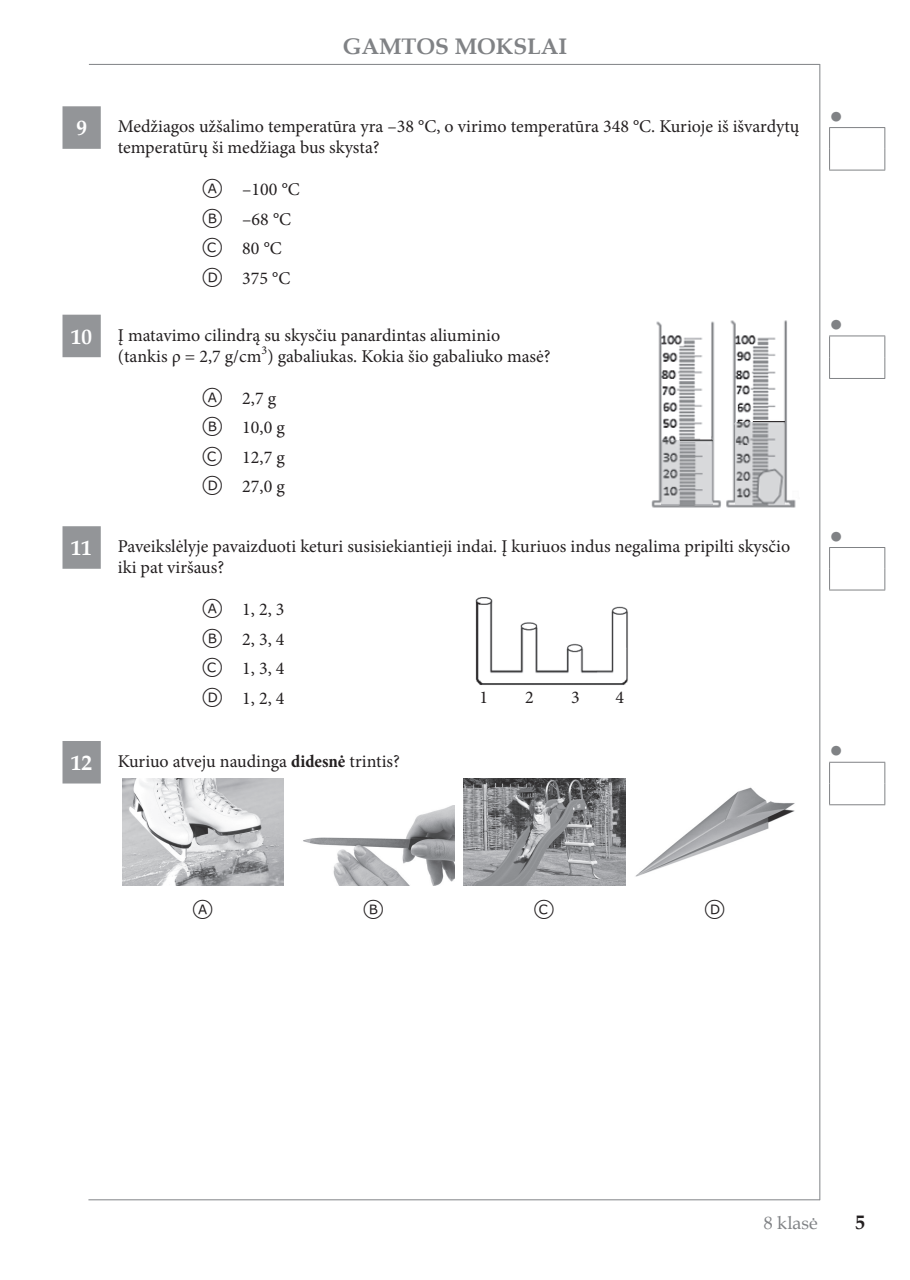
<style>
.page{position:relative;width:910px;height:1280px;background:#fff}
.page>*{position:absolute;margin:0;border:0;box-sizing:border-box;transform-origin:0 0}
.t1{font:24px "TIMSS options";color:#231f20}
.t2{font:700 22.5px "Book Antiqua";color:#808285}
.t3{font:22.5px "Arial";color:#808285}
.t4{font:700 21px "Book Antiqua";color:#fff}
.t5{font:700 19.5px "Book Antiqua";color:#231f20}
.t6{font:18px/29.5px "Minion Pro";color:#231f20}
.t7{font:18px "Book Antiqua";color:#808285}
.s1{font-family:"TIMSS options";font-size:24px}
.s2{font-family:"Book Antiqua";font-weight:700;font-size:21px;color:#fff}
.s3{font-weight:700;font-stretch:condensed}
</style>
<div class="page">
<hr style="left:89px;top:64px;width:731px;height:1px;background:#808285">
<hr style="left:819px;top:64px;width:1px;height:1136px;background:#808285">
<hr style="left:88px;top:1199px;width:732px;height:1px;background:#808285">
<svg style="left:63px;top:106px;width:38px;height:677px"></svg>
<hr style="left:829px;top:127px;width:56px;height:1px;background:#808285">
<svg style="left:829px;top:128px;width:1px;height:42px"></svg>
<svg style="left:884px;top:128px;width:1px;height:42px"></svg>
<hr style="left:829px;top:170px;width:56px;height:1px;background:#808285">
<hr style="left:829px;top:336px;width:56px;height:1px;background:#808285">
<svg style="left:829px;top:336px;width:1px;height:42px"></svg>
<svg style="left:884px;top:336px;width:1px;height:42px"></svg>
<hr style="left:829px;top:378px;width:56px;height:1px;background:#808285">
<hr style="left:829px;top:547px;width:56px;height:1px;background:#808285">
<svg style="left:829px;top:548px;width:1px;height:42px"></svg>
<svg style="left:884px;top:548px;width:1px;height:42px"></svg>
<hr style="left:829px;top:590px;width:56px;height:1px;background:#808285">
<hr style="left:829px;top:762px;width:56px;height:1px;background:#808285">
<svg style="left:829px;top:763px;width:1px;height:41px"></svg>
<svg style="left:884px;top:763px;width:1px;height:41px"></svg>
<hr style="left:829px;top:804px;width:56px;height:1px;background:#808285">
<img style="left:651px;top:321px;width:70px;height:187px">
<img style="left:726px;top:320px;width:70px;height:188px">
<img style="left:736px;top:422px;width:49px;height:82px">
<img style="left:661px;top:441px;width:51px;height:63px">
<img style="left:475px;top:598px;width:153px;height:87px">
<img style="left:122px;top:779px;width:162px;height:106px">
<img style="left:303px;top:805px;width:152px;height:80px">
<img style="left:464px;top:779px;width:161px;height:106px">
<img style="left:635px;top:787px;width:160px;height:90px">
<p class="t2" style="left:343px;top:31px;width:226px">GAMTOS MOKSLAI</p>
<p class="t4" style="left:76px;top:114px;width:12px">9</p>
<p class="t6" style="left:118px;top:116px;width:683px;line-height:21px">Medžiagos užšalimo temperatūra yra –38 °C, o virimo temperatūra 348 °C. Kurioje iš išvardytų temperatūrų ši medžiaga bus skysta?</p>
<p class="t6" style="left:203px;top:175px;width:98px"><span class="s1">A</span> –100 °C<br><span class="s1">B</span> –68 °C<br><span class="s1">C</span> 80 °C<br><span class="s1">D</span> 375 °C</p>
<p class="t6" style="left:118px;top:324px;width:434px;line-height:21px;text-indent:-47px"><span class="s2">10</span> Į matavimo cilindrą su skysčiu panardintas aliuminio (tankis ρ = 2,7 g/cm<sup>3</sup>) gabaliukas. Kokia šio gabaliuko masė?</p>
<p class="t6" style="left:203px;top:383px;width:83px"><span class="s1">A</span> 2,7 g<br><span class="s1">B</span> 10,0 g<br><span class="s1">C</span> 12,7 g<br><span class="s1">D</span> 27,0 g</p>
<p class="t6" style="left:118px;top:536px;width:674px;line-height:21px;text-indent:-47px"><span class="s2">11</span> Paveikslėlyje pavaizduoti keturi susisiekiantieji indai. Į kuriuos indus negalima pripilti skysčio iki pat viršaus?</p>
<p class="t6" style="left:203px;top:595px;width:83px"><span class="s1">A</span> 1, 2, 3</p>
<p class="t6" style="left:203px;top:624px;width:83px;text-align:justify"><span class="s1">B</span> 2, 3, 4<br><span class="s1">C</span> 1, 3, 4<br><span class="s1">D</span> 1, 2, 4</p>
<p class="t6" style="left:71px;top:746px;width:330px"><span class="s2">12</span> Kuriuo atveju naudinga <span class="s3">didesnė</span> trintis?</p>
<p class="t6" style="left:479px;top:682px;width:10px">1</p>
<p class="t6" style="left:525px;top:682px;width:10px">2</p>
<p class="t6" style="left:571px;top:682px;width:10px">3</p>
<p class="t6" style="left:615px;top:682px;width:10px">4</p>
<p class="t3" style="left:830px;top:100px;width:15px">●</p>
<p class="t3" style="left:830px;top:308px;width:15px">●</p>
<p class="t3" style="left:830px;top:520px;width:15px">●</p>
<p class="t3" style="left:830px;top:735px;width:15px">●</p>
<h1 class="t1" style="left:193px;top:897px;width:22px">A</h1>
<h1 class="t1" style="left:364px;top:897px;width:22px">B</h1>
<h1 class="t1" style="left:534px;top:897px;width:22px">C</h1>
<h1 class="t1" style="left:705px;top:897px;width:22px">D</h1>
<p class="t7" style="left:764px;top:1210px;width:55px">8 klasė</p>
<p class="t5" style="left:856px;top:1209px;width:11px">5</p>
</div>
